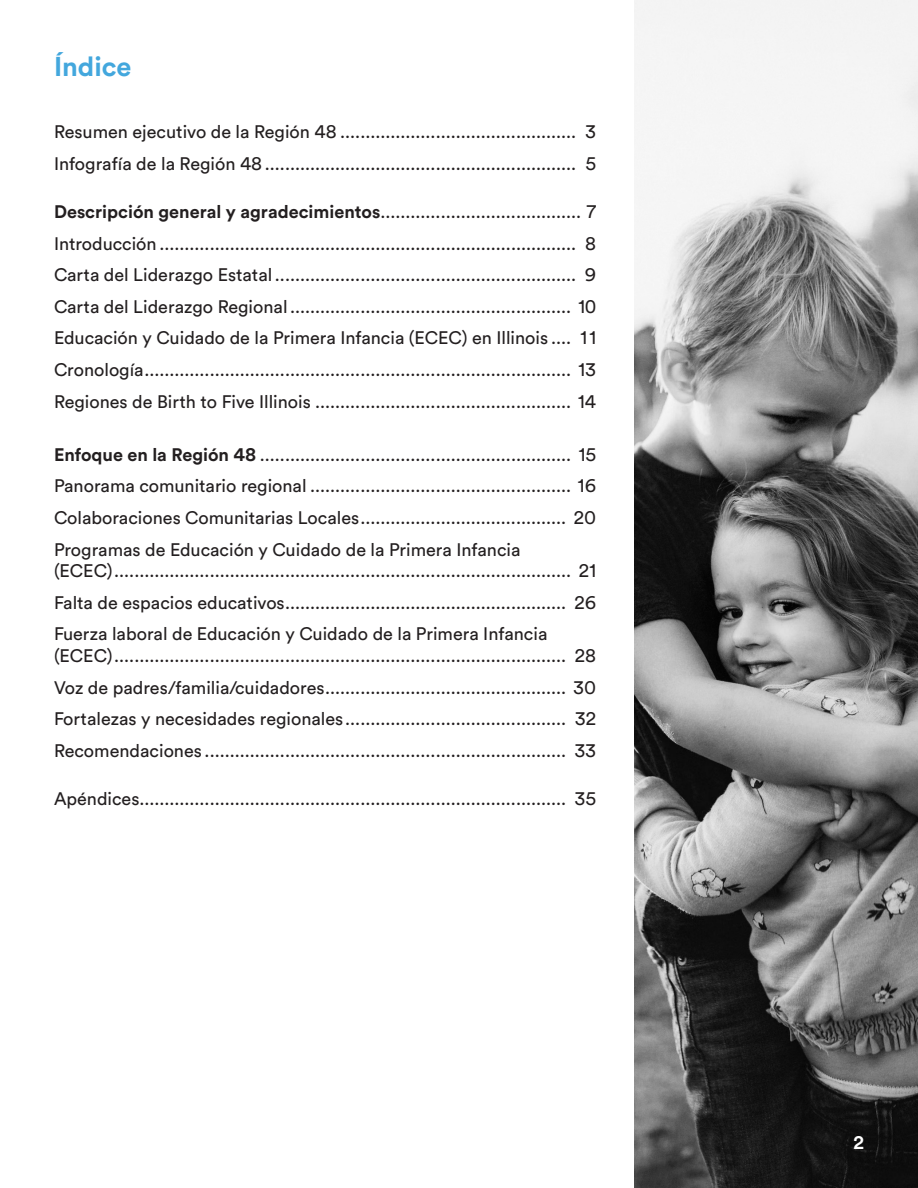
<style>
.page{position:relative;width:918px;height:1188px;background:#fff}
.page>*{position:absolute;margin:0;border:0;box-sizing:border-box;transform-origin:0 0}
.t1{font:700 27px "Circular Air Pro";color:#43a7dd}
.t2{font:18px "Circular Air Pro";color:#231f20}
.t3{font:700 18px "Circular Air Pro";color:#fff}
.s1{font-weight:700}
</style>
<div class="page">
<img style="left:634px;top:0;width:284px;height:1188px">
<h2 class="t1" style="left:54px;top:48px;width:79px">Índice</h2>
<p class="t2" style="left:54px;top:120px;width:544px">Resumen ejecutivo de la Región 48 ............................................... 3</p>
<p class="t2" style="left:54px;top:151px;width:544px">Infografía de la Región 48 .............................................................. 5</p>
<p class="t2" style="left:54px;top:200px;width:544px"><span class="s1">Descripción general y agradecimientos</span>........................................ 7</p>
<p class="t2" style="left:54px;top:231px;width:544px">Introducción ................................................................................... 8</p>
<p class="t2" style="left:54px;top:263px;width:544px">Carta del Liderazgo Estatal ............................................................ 9</p>
<p class="t2" style="left:54px;top:295px;width:544px">Carta del Liderazgo Regional ........................................................ 10</p>
<p class="t2" style="left:54px;top:326px;width:544px">Educación y Cuidado de la Primera Infancia (ECEC) en Illinois .... 11</p>
<p class="t2" style="left:54px;top:358px;width:544px">Cronología ..................................................................................... 13</p>
<p class="t2" style="left:54px;top:389px;width:544px">Regiones de Birth to Five Illinois ................................................... 14</p>
<p class="t2" style="left:54px;top:442px;width:544px"><span class="s1">Enfoque en la Región 48</span> .............................................................. 15</p>
<p class="t2" style="left:54px;top:474px;width:544px">Panorama comunitario regional .................................................... 16</p>
<p class="t2" style="left:54px;top:506px;width:544px">Colaboraciones Comunitarias Locales ......................................... 20</p>
<p class="t2" style="left:54px;top:537px;width:468px">Programas de Educación y Cuidado de la Primera Infancia</p>
<p class="t2" style="left:54px;top:559px;width:544px">(ECEC) ........................................................................................... 21</p>
<p class="t2" style="left:54px;top:590px;width:544px">Falta de espacios educativos ........................................................ 26</p>
<p class="t2" style="left:54px;top:622px;width:495px">Fuerza laboral de Educación y Cuidado de la Primera Infancia</p>
<p class="t2" style="left:54px;top:644px;width:544px">(ECEC) .......................................................................................... 28</p>
<p class="t2" style="left:54px;top:675px;width:544px">Voz de padres/familia/cuidadores ................................................ 30</p>
<p class="t2" style="left:54px;top:707px;width:544px">Fortalezas y necesidades regionales ............................................ 32</p>
<p class="t2" style="left:54px;top:738px;width:544px">Recomendaciones ........................................................................ 33</p>
<p class="t2" style="left:54px;top:787px;width:544px">Apéndices..................................................................................... 35</p>
<p class="t3" style="left:853px;top:1130px;width:12px">2</p>
</div>
